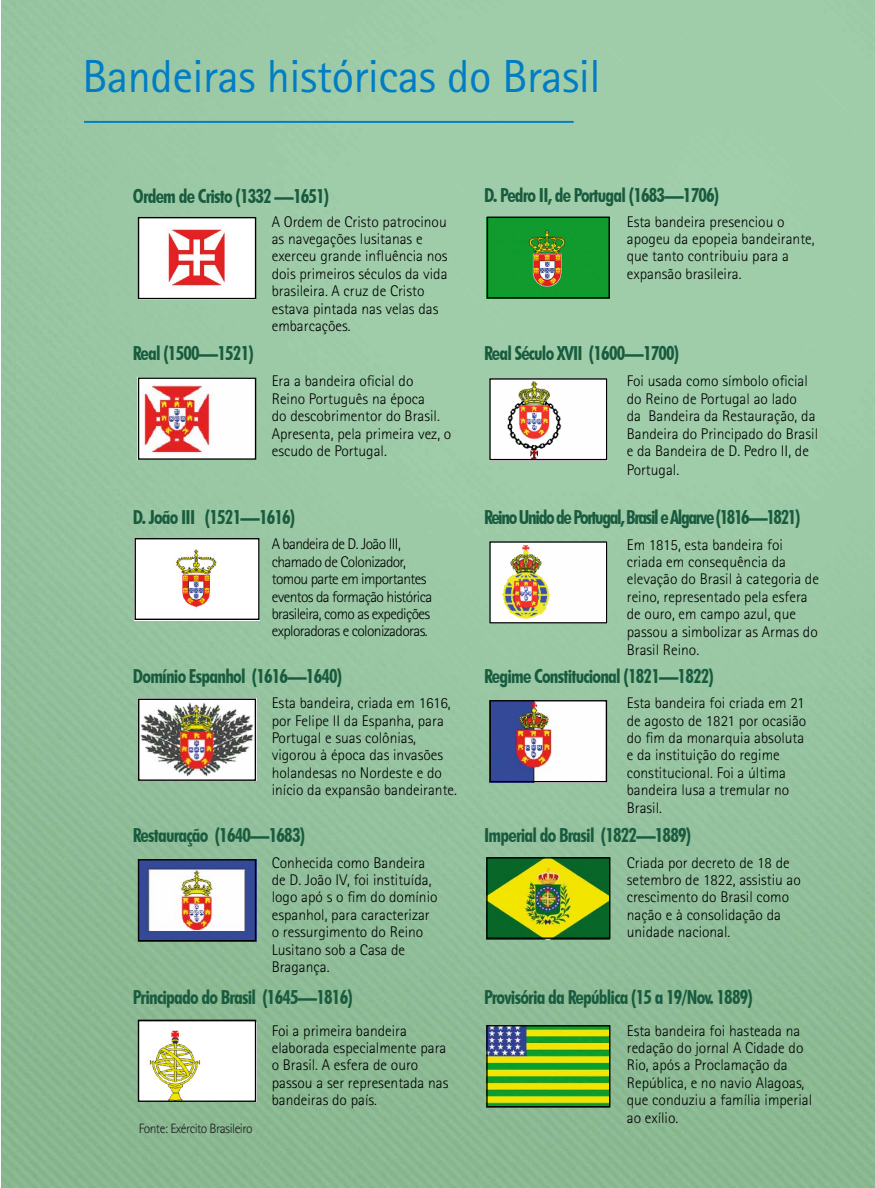
<style>
.page{position:relative;width:875px;height:1188px;background:#fff}
.page>*{position:absolute;margin:0;border:0;box-sizing:border-box;transform-origin:0 0}
.t1{font:46.38px "Rotis Sans Serif";letter-spacing:-.01em;color:#007dc5}
.t2{font:700 condensed 19.38px "Futura BT";letter-spacing:-.04em;color:#195b3e}
.t3{font:700 condensed 19.38px "Futura BT";letter-spacing:-.07em;color:#195b3e}
.t4{font:300 15.5px/17.4px "Rotis Sans Serif";color:#000}
.t5{font:300 15.5px/17.4px "Rotis Sans Serif";letter-spacing:-.04em;color:#000}
.t6{font:300 13.5px "Rotis Sans Serif";letter-spacing:-.04em;color:#1a1a1a}
</style>
<div class="page">
<img style="left:2px;top:0;width:873px;height:1188px">
<img style="left:487px;top:218px;width:122px;height:81px">
<div style="left:487px;top:216px;width:123px;height:82px;border:1px solid #000"></div>
<img style="left:492px;top:702px;width:113px;height:78px">
<div style="left:490px;top:700px;width:117px;height:82px;border:1px solid #000"></div>
<img style="left:491px;top:380px;width:114px;height:78px">
<div style="left:489px;top:378px;width:118px;height:82px;border:1px solid #000"></div>
<img style="left:486px;top:859px;width:123px;height:80px">
<div style="left:486px;top:857px;width:124px;height:81px;border:1px solid #000"></div>
<div style="left:138px;top:217px;width:118px;height:82px;background:#fff"></div>
<img style="left:168px;top:229px;width:58px;height:60px">
<div style="left:138px;top:217px;width:118px;height:82px;border:1px solid #000"></div>
<img style="left:140px;top:700px;width:114px;height:79px">
<div style="left:138px;top:698px;width:118px;height:83px;border:1px solid #000"></div>
<img style="left:140px;top:379px;width:114px;height:79px">
<div style="left:138px;top:377px;width:118px;height:83px;border:1px solid #000"></div>
<img style="left:140px;top:861px;width:114px;height:78px">
<div style="left:138px;top:859px;width:118px;height:82px;border:1px solid #000"></div>
<img style="left:137px;top:540px;width:121px;height:78px">
<div style="left:135px;top:538px;width:125px;height:82px;border:1px solid #000"></div>
<img style="left:140px;top:1022px;width:114px;height:77px">
<div style="left:138px;top:1019px;width:118px;height:82px;border:1px solid #000"></div>
<img style="left:491px;top:543px;width:114px;height:78px">
<div style="left:489px;top:541px;width:118px;height:82px;border:1px solid #000"></div>
<img style="left:488px;top:1027px;width:120px;height:78px">
<div style="left:486px;top:1025px;width:124px;height:82px;border:1px solid #000"></div>
<hr style="left:84px;top:121px;width:490px;height:2px;background:#007dc5">
<h1 class="t1" style="left:82px;top:49px;width:520px">Bandeiras históricas do Brasil</h1>
<p class="t2" style="left:133px;top:184px;width:198px">Ordem de Cristo (1332 —1651)</p>
<p class="t2" style="left:484px;top:183px;width:237px">D. Pedro II, de Portugal (1683—1706)</p>
<p class="t4" style="left:272px;top:213px;width:177px">A Ordem de Cristo patrocinou as navegações lusitanas e exerceu grande influência nos dois primeiros séculos da vida brasileira. A cruz de Cristo estava pintada nas velas das embarcações.</p>
<p class="t4" style="left:627px;top:213px;width:189px">Esta bandeira presenciou o apogeu da epopeia bandeirante, que tanto contribuiu para a expansão brasileira.</p>
<p class="t2" style="left:133px;top:342px;width:122px">Real (1500—1521)</p>
<p class="t2" style="left:484px;top:342px;width:197px">Real Século XVII (1600—1700)</p>
<p class="t4" style="left:272px;top:372px;width:181px">Era a bandeira oficial do<br>Reino Português na época<br>do descobrimentor do Brasil.<br>Apresenta, pela primeira vez, o escudo de Portugal.</p>
<p class="t4" style="left:627px;top:372px;width:193px">Foi usada como símbolo oficial do Reino de Portugal ao lado<br>da Bandeira da Restauração, da<br>Bandeira do Principado do Brasil e da Bandeira de D. Pedro II, de<br>Portugal.</p>
<p class="t2" style="left:133px;top:505px;width:164px">D. João III (1521—1616)</p>
<p class="t3" style="left:484px;top:505px;width:318px">Reino Unido de Portugal, Brasil e Algarve (1816—1821)</p>
<p class="t5" style="left:272px;top:535px;width:162px">A bandeira de D. João III, chamado de Colonizador, tomou parte em importantes eventos da formação histórica brasileira, como as expedições exploradoras e colonizadoras.</p>
<p class="t4" style="left:627px;top:535px;width:194px">Em 1815, esta bandeira foi criada em consequência da elevação do Brasil à categoria de reino, representado pela esfera de ouro, em campo azul, que passou a simbolizar as Armas do<br>Brasil Reino.</p>
<p class="t2" style="left:133px;top:664px;width:211px">Domínio Espanhol (1616—1640)</p>
<p class="t2" style="left:484px;top:664px;width:231px">Regime Constitucional (1821—1822)</p>
<p class="t4" style="left:272px;top:694px;width:187px">Esta bandeira, criada em 1616, por Felipe II da Espanha, para<br>Portugal e suas colônias, vigorou à época das invasões holandesas no Nordeste e do início da expansão bandeirante.</p>
<p class="t4" style="left:627px;top:694px;width:181px">Esta bandeira foi criada em 21 de agosto de 1821 por ocasião do fim da monarquia absoluta e da instituição do regime constitucional. Foi a última bandeira lusa a tremular no<br>Brasil.</p>
<p class="t2" style="left:133px;top:823px;width:174px">Restauração (1640—1683)</p>
<p class="t2" style="left:484px;top:823px;width:209px">Imperial do Brasil (1822—1889)</p>
<p class="t4" style="left:272px;top:853px;width:167px">Conhecida como Bandeira de D. João IV, foi instituída, logo apó s o fim do domínio espanhol, para caracterizar o ressurgimento do Reino<br>Lusitano sob a Casa de<br>Bragança.</p>
<p class="t4" style="left:627px;top:853px;width:176px">Criada por decreto de 18 de setembro de 1822, assistiu ao crescimento do Brasil como nação e à consolidação da unidade nacional.</p>
<p class="t2" style="left:133px;top:984px;width:221px">Principado do Brasil (1645—1816)</p>
<p class="t2" style="left:484px;top:984px;width:270px">Provisória da República (15 a 19/Nov. 1889)</p>
<p class="t6" style="left:139px;top:1120px;width:115px">Fonte: Exército Brasileiro</p>
<p class="t4" style="left:272px;top:1021px;width:178px">Foi a primeira bandeira elaborada especialmente para o Brasil. A esfera de ouro passou a ser representada nas bandeiras do país.</p>
<p class="t4" style="left:627px;top:1021px;width:187px">Esta bandeira foi hasteada na redação do jornal A Cidade do<br>Rio, após a Proclamação da<br>República, e no navio Alagoas, que conduziu a família imperial ao exílio.</p>
</div>
